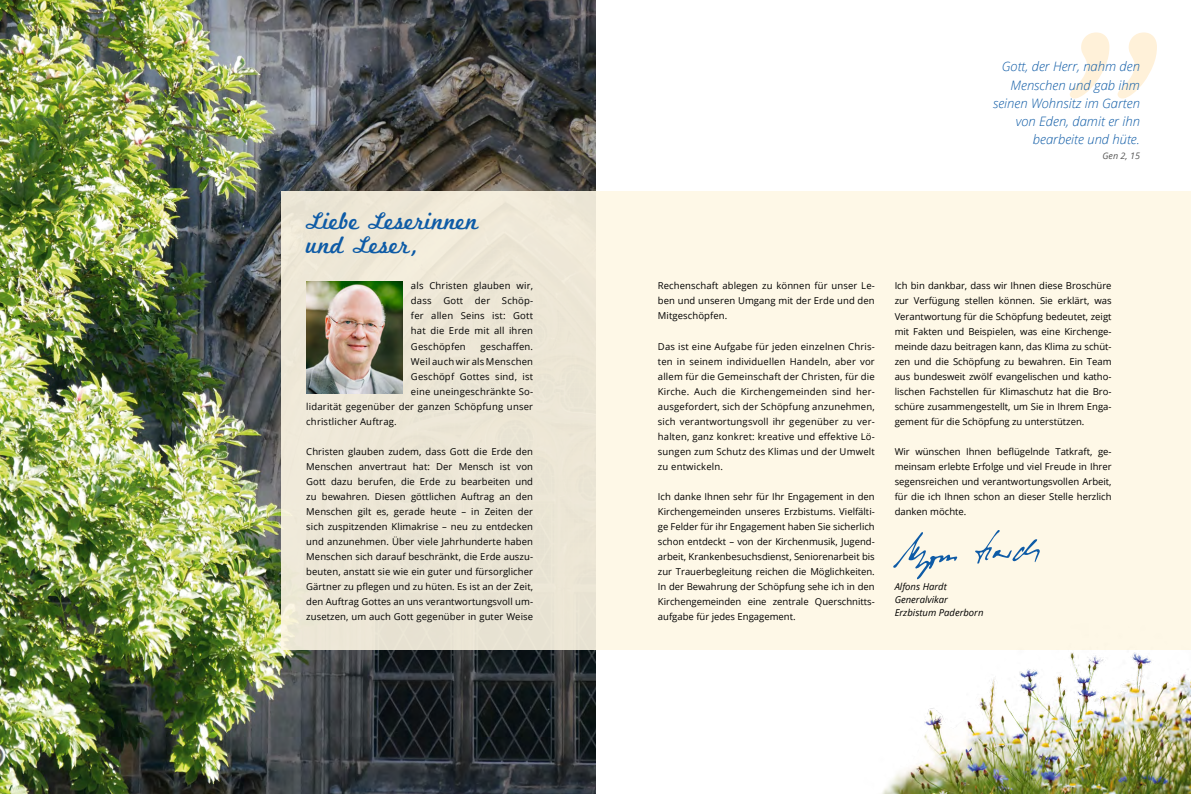
<style>
.page{position:relative;width:1191px;height:794px;background:#fff}
.page>*{position:absolute;margin:0;border:0;box-sizing:border-box;transform-origin:0 0}
.t1{font:25px/24px "Marketing Script";color:#0e5ba6}
.t2{font:italic 300 13px/18px "Open Sans";color:#0e5ba6;text-align:right}
.t3{font:9.5px/15px "Open Sans";letter-spacing:.01em;color:#000;text-align:justify}
.t4{font:italic 9.5px/13px "Open Sans";color:#000}
.t5{font:italic 9px "Open Sans";color:#575756}
</style>
<div class="page">
<img style="left:0;top:0;width:595px;height:794px">
<div style="left:281px;top:191px;width:910px;height:458px;background:linear-gradient(to right,#ece6d6,#fffeed)"></div>
<img style="left:843px;top:583px;width:348px;height:211px">
<svg style="left:893px;top:532px;width:64px;height:47px;background:#e0e4de"></svg>
<svg style="left:975px;top:530px;width:64px;height:34px;background:#dbe1dd"></svg>
<svg style="left:1070px;top:32px;width:87px;height:67px"></svg>
<img style="left:306px;top:281px;width:96px;height:113px">
<h1 class="t1" style="left:306px;top:211px;width:174px">Liebe Leserinnen und Leser,</h1>
<p class="t3" style="left:411px;top:278px;width:124px">als Christen glauben wir, dass Gott der Schöp&shy;fer allen Seins ist: Gott hat die Erde mit all ihren Geschöpfen</p>
<p class="t3" style="left:480px;top:338px;width:54px">geschaffen.</p>
<p class="t3" style="left:411px;top:353px;width:124px">Weil auch wir als Menschen</p>
<p class="t3" style="left:411px;top:368px;width:124px">Geschöpf Gottes sind, ist</p>
<p class="t3" style="left:411px;top:383px;width:124px">eine uneingeschränkte So-</p>
<p class="t3" style="left:306px;top:398px;width:228px">lidarität gegenüber der ganzen Schöpfung unser</p>
<p class="t3" style="left:306px;top:413px;width:92px">christlicher Auftrag.</p>
<p class="t3" style="left:306px;top:443px;width:228px">Christen glauben zudem, dass Gott die Erde den Menschen anvertraut hat: Der Mensch ist von Gott dazu berufen, die Erde zu bearbeiten und zu bewahren. Diesen göttlichen Auftrag an den Menschen gilt es, gerade heute – in Zeiten der sich zuspitzenden Klimakrise – neu zu entdecken und anzunehmen. Über viele Jahrhunderte haben Menschen sich darauf beschränkt, die Erde auszu&shy;beuten, anstatt sie wie ein guter und fürsorglicher Gärtner zu pflegen und zu hüten. Es ist an der Zeit, den Auftrag Gottes an uns verantwortungsvoll um&shy;zusetzen, um auch Gott gegenüber in guter Weise</p>
<h2 class="t2" style="left:993px;top:57px;width:148px">Gott, der Herr, nahm den<br>Menschen und gab ihm seinen Wohnsitz im Garten von Eden, damit er ihn bearbeite und hüte.</h2>
<p class="t5" style="left:1102px;top:150px;width:39px">Gen 2, 15</p>
<p class="t3" style="left:658px;top:278px;width:218px">Rechenschaft ablegen zu können für unser Le&shy;ben und unseren Umgang mit der Erde und den Mitgeschöpfen.</p>
<p class="t3" style="left:658px;top:338px;width:218px">Das ist eine Aufgabe für jeden einzelnen Chris&shy;ten in seinem individuellen Handeln, aber vor allem für die Gemeinschaft der Christen, für die Kirche. Auch die Kirchengemeinden sind her&shy;ausgefordert, sich der Schöpfung anzunehmen, sich verantwortungsvoll ihr gegenüber zu ver&shy;halten, ganz konkret: kreative und effektive Lö&shy;sungen zum Schutz des Klimas und der Umwelt zu entwickeln.</p>
<p class="t3" style="left:658px;top:488px;width:218px">Ich danke Ihnen sehr für Ihr Engagement in den Kirchengemeinden unseres Erzbistums. Vielfälti&shy;ge Felder für ihr Engagement haben Sie sicherlich schon entdeckt – von der Kirchenmusik, Jugend&shy;arbeit, Krankenbesuchsdienst, Seniorenarbeit bis zur Trauerbegleitung reichen die Möglichkeiten.<br>In der Bewahrung der Schöpfung sehe ich in den Kirchengemeinden eine zentrale Querschnitts&shy;aufgabe für jedes Engagement.</p>
<p class="t3" style="left:894px;top:278px;width:218px">Ich bin dankbar, dass wir Ihnen diese Broschüre zur Verfügung stellen können. Sie erklärt, was Verantwortung für die Schöpfung bedeutet, zeigt mit Fakten und Beispielen, was eine Kirchenge&shy;meinde dazu beitragen kann, das Klima zu schüt&shy;zen und die Schöpfung zu bewahren. Ein Team aus bundesweit zwölf evangelischen und katho&shy;lischen Fachstellen für Klimaschutz hat die Bro&shy;schüre zusammengestellt, um Sie in Ihrem Enga&shy;gement für die Schöpfung zu unterstützen.</p>
<p class="t3" style="left:894px;top:443px;width:218px">Wir wünschen Ihnen beflügelnde Tatkraft, ge&shy;meinsam erlebte Erfolge und viel Freude in Ihrer segensreichen und verantwortungsvollen Arbeit, für die ich Ihnen schon an dieser Stelle herzlich danken möchte.</p>
<p class="t4" style="left:894px;top:579px;width:90px">Alfons Hardt<br>Generalvikar<br>Erzbistum Paderborn</p>
</div>
